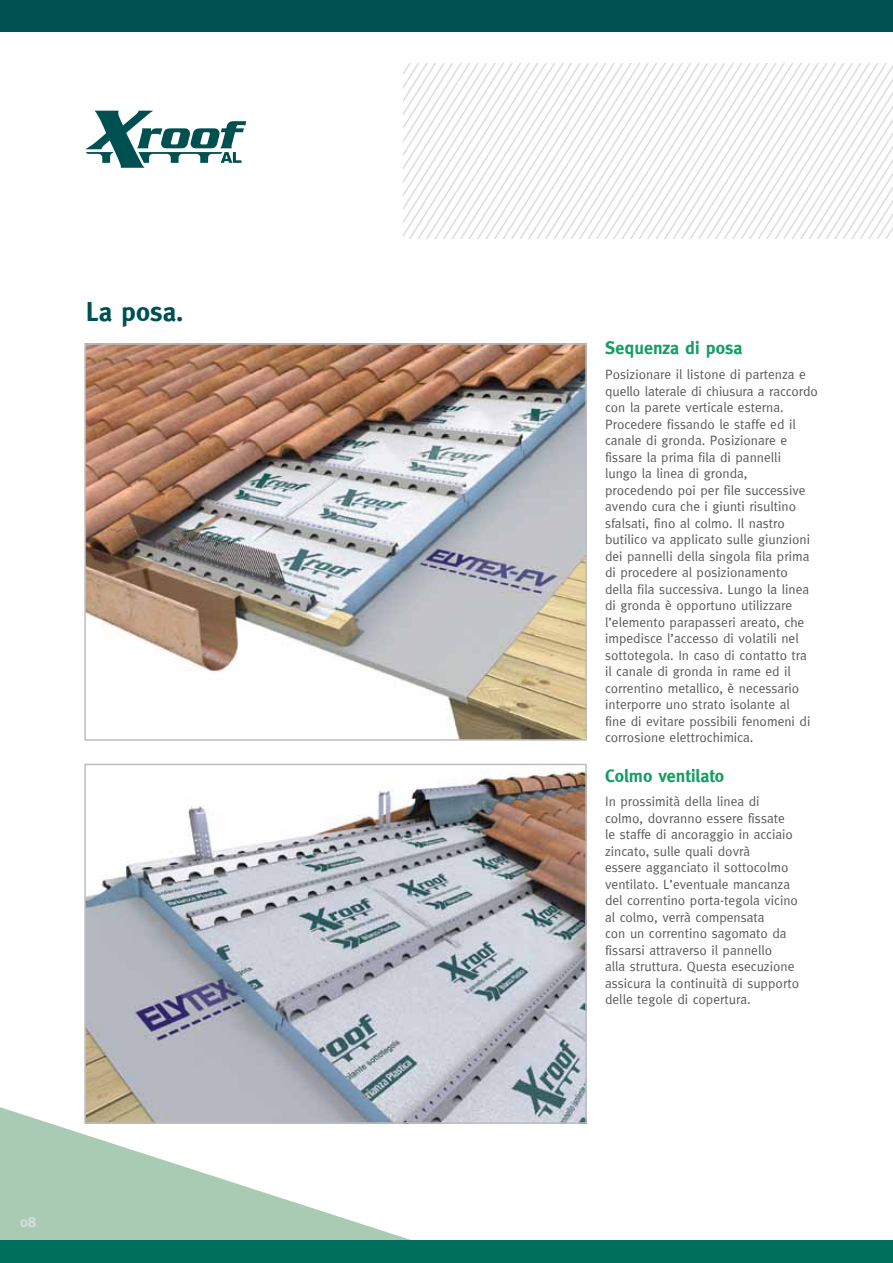
<style>
.page{position:relative;width:893px;height:1263px;background:#fff}
.page>*{position:absolute;margin:0;border:0;box-sizing:border-box;transform-origin:0 0}
.t1{font:700 27px "Meta";color:#004f51}
.t2{font:700 18px "Meta";color:#149d64}
.t3{font:700 15px "Meta";color:#d6ddda}
.t4{font:13.5px/16.5px "Meta Normal";color:#58595b}
</style>
<div class="page">
<svg style="left:0;top:1107px;width:482px;height:134px"></svg>
<img style="left:87px;top:346px;width:497px;height:392px">
<div style="left:84px;top:343px;width:503px;height:398px;border:2px solid #bcbec0"></div>
<img style="left:87px;top:770px;width:497px;height:351px">
<div style="left:84px;top:764px;width:503px;height:360px;border:2px solid #bcbec0"></div>
<svg style="left:403px;top:64px;width:490px;height:174px"></svg>
<div style="left:0;top:0;width:893px;height:31px;background:#004f51"></div>
<div style="left:0;top:1241px;width:893px;height:22px;background:#006f5b"></div>
<svg style="left:85px;top:111px;width:161px;height:57px"></svg>
<h1 class="t1" style="left:86px;top:296px;width:99px">La posa.</h1>
<p class="t3" style="left:20px;top:1213px;width:18px">08</p>
<h2 class="t2" style="left:605px;top:337px;width:139px">Sequenza di posa</h2>
<p class="t4" style="left:605px;top:366px;width:214px">Posizionare il listone di partenza e quello laterale di chiusura a raccordo con la parete verticale esterna.<br>Procedere fissando le staffe ed il canale di gronda. Posizionare e fissare la prima fila di pannelli<br>lungo la linea di gronda, procedendo poi per file successive avendo cura che i giunti risultino sfalsati, fino al colmo. Il nastro butilico va applicato sulle giunzioni dei pannelli della singola fila prima di procedere al posizionamento della fila successiva. Lungo la linea di gronda è opportuno utilizzare l’elemento parapasseri areato, che impedisce l’accesso di volatili nel sottotegola. In caso di contatto tra<br>il canale di gronda in rame ed il correntino metallico, è necessario interporre uno strato isolante al<br>fine di evitare possibili fenomeni di corrosione elettrochimica.</p>
<h2 class="t2" style="left:605px;top:766px;width:121px">Colmo ventilato</h2>
<p class="t4" style="left:605px;top:793px;width:195px">In prossimità della linea di colmo, dovranno essere fissate<br>le staffe di ancoraggio in acciaio zincato, sulle quali dovrà<br>essere agganciato il sottocolmo ventilato. L’eventuale mancanza del correntino porta-tegola vicino al colmo, verrà compensata<br>con un correntino sagomato da fissarsi attraverso il pannello<br>alla struttura. Questa esecuzione assicura la continuità di supporto delle tegole di copertura.</p>
</div>
